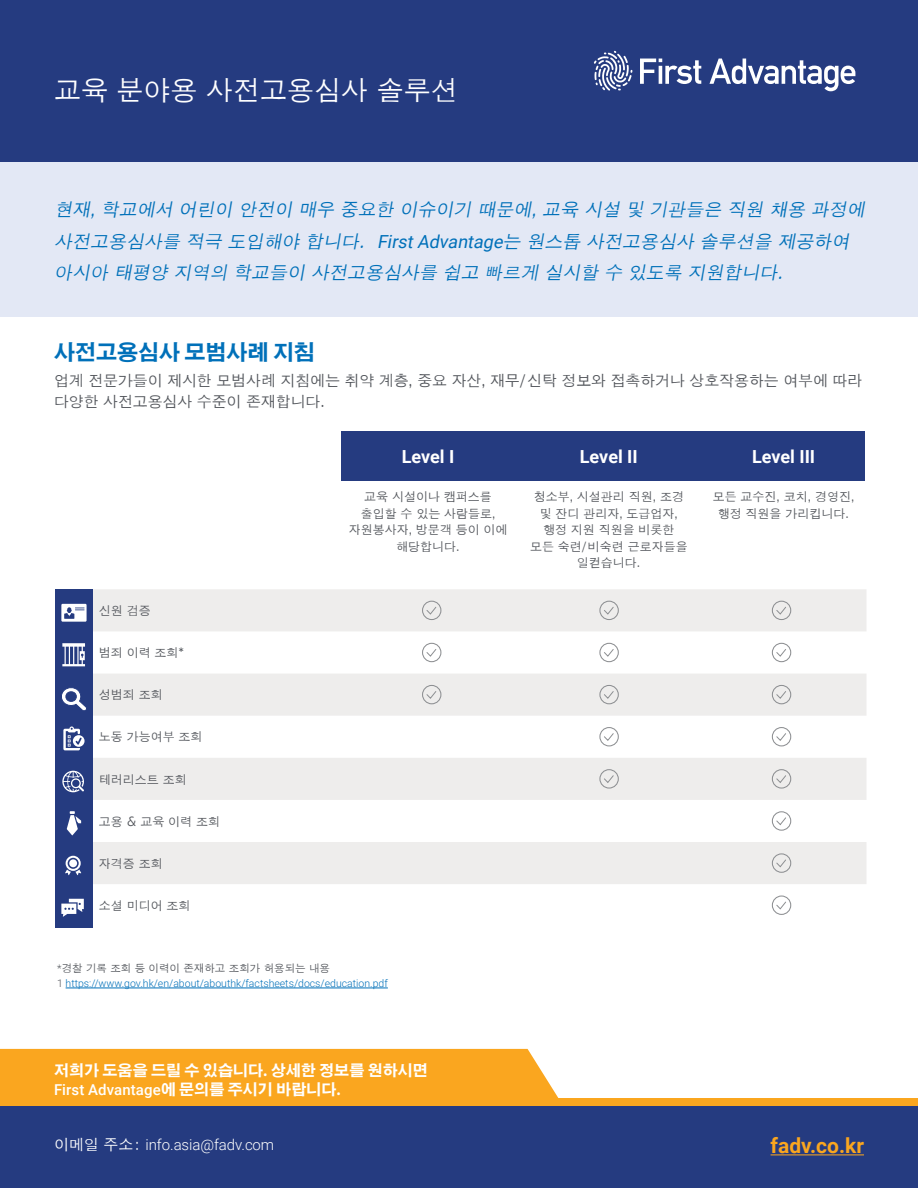
<style>
.page{position:relative;width:918px;height:1188px;background:#fff}
.page>*{position:absolute;margin:0;border:0;box-sizing:border-box;transform-origin:0 0}
.t1{font:27px "Apple Gothic";color:#fff}
.t2{font:700 21px "Adobe Gothic Std";color:#0070b9}
.t3{font:700 21px "Roboto";color:#faa61f}
.t4{font:italic 18px/31.5px "Apple Gothic";color:#0070b9}
.t5{font:700 18px "Roboto";color:#fff}
.t6{font:15px/21px "Apple Gothic";letter-spacing:-.01em;color:#52555b}
.t7{font:500 15px "Roboto";letter-spacing:.005em;color:#fff}
.t8{font:300 15px "Roboto";letter-spacing:-.005em;color:#fff}
.t9{font:700 15px "Adobe Gothic Std";letter-spacing:.005em;color:#fff}
.t10{font:12px/16.5px "Apple Gothic";color:#52555b;text-align:center}
.t11{font:300 10.5px "Roboto";color:#0070b9}
.t12{font:10.5px "Apple Gothic";color:#52555b}
.s1{font-family:"Roboto"}
.s2{font-family:"Roboto";font-weight:300}
.s3{color:#52555b}
.s4{font-family:"Adobe Gothic Std";font-weight:700}
.s5{font-family:"Apple Gothic";font-weight:400}
</style>
<div class="page">
<div style="left:0;top:1105px;width:918px;height:83px;background:#253b80"></div>
<hr style="left:771px;top:1154px;width:93px;height:1px;background:#faa61f">
<div style="left:0;top:1098px;width:918px;height:7px;background:#faa61f"></div>
<div style="left:0;top:1049px;width:558px;height:49px;background:#faa61f"></div>
<div style="left:0;top:0;width:918px;height:162px;background:#253b80"></div>
<svg style="left:594px;top:51px;width:38px;height:40px"></svg>
<svg style="left:640px;top:59px;width:61px;height:25px"></svg>
<svg style="left:709px;top:59px;width:146px;height:32px"></svg>
<div style="left:0;top:162px;width:918px;height:154px;background:#e3e8f5"></div>
<hr style="left:66px;top:988px;width:322px;height:1px;background:#0070b9">
<div style="left:342px;top:432px;width:523px;height:49px;background:#253b80"></div>
<svg style="left:93px;top:589px;width:773px;height:295px;fill:#eeedec"></svg>
<div style="left:422px;top:601px;width:19px;height:19px;border:1px solid #8d8f92;border-radius:50%"></div>
<svg style="left:426px;top:606px;width:11px;height:9px"></svg>
<div style="left:599px;top:601px;width:20px;height:19px;border:1px solid #8d8f92;border-radius:50%"></div>
<svg style="left:603px;top:606px;width:11px;height:9px"></svg>
<div style="left:772px;top:601px;width:19px;height:19px;border:1px solid #8d8f92;border-radius:50%"></div>
<svg style="left:776px;top:606px;width:11px;height:9px"></svg>
<div style="left:422px;top:643px;width:19px;height:19px;border:1px solid #8d8f92;border-radius:50%"></div>
<svg style="left:426px;top:648px;width:11px;height:9px"></svg>
<div style="left:599px;top:643px;width:20px;height:19px;border:1px solid #8d8f92;border-radius:50%"></div>
<svg style="left:603px;top:648px;width:11px;height:9px"></svg>
<div style="left:772px;top:643px;width:19px;height:19px;border:1px solid #8d8f92;border-radius:50%"></div>
<svg style="left:776px;top:648px;width:11px;height:9px"></svg>
<div style="left:422px;top:685px;width:19px;height:19px;border:1px solid #8d8f92;border-radius:50%"></div>
<svg style="left:426px;top:690px;width:11px;height:10px"></svg>
<div style="left:599px;top:685px;width:20px;height:19px;border:1px solid #8d8f92;border-radius:50%"></div>
<svg style="left:603px;top:690px;width:11px;height:10px"></svg>
<div style="left:772px;top:685px;width:19px;height:19px;border:1px solid #8d8f92;border-radius:50%"></div>
<svg style="left:776px;top:690px;width:11px;height:10px"></svg>
<div style="left:599px;top:727px;width:20px;height:19px;border:1px solid #8d8f92;border-radius:50%"></div>
<svg style="left:603px;top:732px;width:11px;height:10px"></svg>
<div style="left:772px;top:727px;width:19px;height:19px;border:1px solid #8d8f92;border-radius:50%"></div>
<svg style="left:776px;top:732px;width:11px;height:10px"></svg>
<div style="left:599px;top:769px;width:20px;height:20px;border:1px solid #8d8f92;border-radius:50%"></div>
<svg style="left:603px;top:774px;width:11px;height:10px"></svg>
<div style="left:772px;top:769px;width:19px;height:20px;border:1px solid #8d8f92;border-radius:50%"></div>
<svg style="left:776px;top:774px;width:11px;height:10px"></svg>
<div style="left:772px;top:811px;width:19px;height:20px;border:1px solid #8d8f92;border-radius:50%"></div>
<svg style="left:776px;top:817px;width:11px;height:9px"></svg>
<div style="left:772px;top:853px;width:19px;height:20px;border:1px solid #8d8f92;border-radius:50%"></div>
<svg style="left:776px;top:859px;width:11px;height:9px"></svg>
<div style="left:772px;top:896px;width:19px;height:19px;border:1px solid #8d8f92;border-radius:50%"></div>
<svg style="left:776px;top:901px;width:10px;height:9px"></svg>
<div style="left:55px;top:589px;width:38px;height:338px;background:#253b80"></div>
<svg style="left:61px;top:604px;width:26px;height:18px"></svg>
<svg style="left:67px;top:811px;width:14px;height:24px"></svg>
<svg style="left:63px;top:726px;width:22px;height:24px"></svg>
<svg style="left:62px;top:687px;width:24px;height:24px"></svg>
<svg style="left:62px;top:643px;width:23px;height:23px"></svg>
<svg style="left:62px;top:771px;width:22px;height:21px"></svg>
<svg style="left:61px;top:899px;width:23px;height:18px"></svg>
<svg style="left:65px;top:856px;width:16px;height:19px"></svg>
<h1 class="t1" style="left:54px;top:75px;width:405px">교육 분야용 사전고용심사 솔루션</h1>
<h3 class="t4" style="left:54px;top:194px;width:818px">현재,학교에서 어린이 안전이 매우 중요한 이슈이기 때문에,교육 시설 및 기관들은 직원 채용 과정에 사전고용심사를 적극 도입해야 합니다. <span class="s1">FirstAdvantage</span>는 원스톱 사전고용심사 솔루션을 제공하여 아시아 태평양 지역의 학교들이 사전고용심사를 쉽고 빠르게 실시할 수 있도록 지원합니다.</h3>
<h2 class="t2" style="left:54px;top:340px;width:263px">사전고용심사 모범사례 지침</h2>
<p class="t6" style="left:54px;top:370px;width:810px">업계 전문가들이 제시한 모범사례 지침에는 취약 계층, 중요 자산, 재무/신탁 정보와 접촉하거나 상호작용하는 여부에 따라 다양한 사전고용심사 수준이 존재합니다.</p>
<p class="t10" style="left:99px;top:603px;width:53px">신원 검증</p>
<p class="t10" style="left:99px;top:645px;width:87px">범죄 이력 조회*</p>
<p class="t10" style="left:99px;top:687px;width:65px">성범죄 조회</p>
<p class="t10" style="left:99px;top:729px;width:105px">노동 가능여부 조회</p>
<p class="t10" style="left:99px;top:771px;width:89px">테러리스트 조회</p>
<p class="t10" style="left:99px;top:813px;width:123px">고용 &amp; 교육 이력 조회</p>
<p class="t10" style="left:99px;top:855px;width:65px">자격증 조회</p>
<p class="t10" style="left:99px;top:898px;width:93px">소셜 미디어 조회</p>
<h3 class="t5" style="left:402px;top:444px;width:54px">Level I</h3>
<p class="t10" style="left:349px;top:489px;width:160px">교육 시설이나 캠퍼스를 출입할 수 있는 사람들로, 자원봉사자, 방문객 등이 이에 해당합니다.</p>
<p class="t12" style="left:57px;top:962px;width:274px"><span class="s2">*</span>경찰 기록 조회 등 이력이 존재하고 조회가 허용되는 내용</p>
<p class="t11" style="left:57px;top:976px;width:332px"><span class="s3">1</span> https://www.gov.hk/en/about/abouthk/factsheets/docs/education.pdf</p>
<h3 class="t5" style="left:580px;top:444px;width:59px">Level II</h3>
<p class="t10" style="left:530px;top:489px;width:159px">청소부, 시설관리 직원, 조경 및 잔디 관리자, 도급업자, 행정 지원 직원을 비롯한 모든 숙련/비숙련 근로자들을 일컫습니다.</p>
<h3 class="t5" style="left:752px;top:444px;width:65px">Level III</h3>
<p class="t10" style="left:713px;top:489px;width:143px">모든 교수진, 코치, 경영진, 행정 직원을 가리킵니다.</p>
<p class="t9" style="left:54px;top:1061px;width:375px">저희가 도움을 드릴 수 있습니다. 상세한 정보를 원하시면</p>
<p class="t7" style="left:54px;top:1079px;width:288px">First Advantage<span class="s4">에 문의를 주시기 바랍니다.</span></p>
<p class="t8" style="left:54px;top:1134px;width:222px"><span class="s5">이메일 주소:</span> info.asia@fadv.com</p>
<h2 class="t3" style="left:771px;top:1131px;width:95px">fadv.co.kr</h2>
</div>
